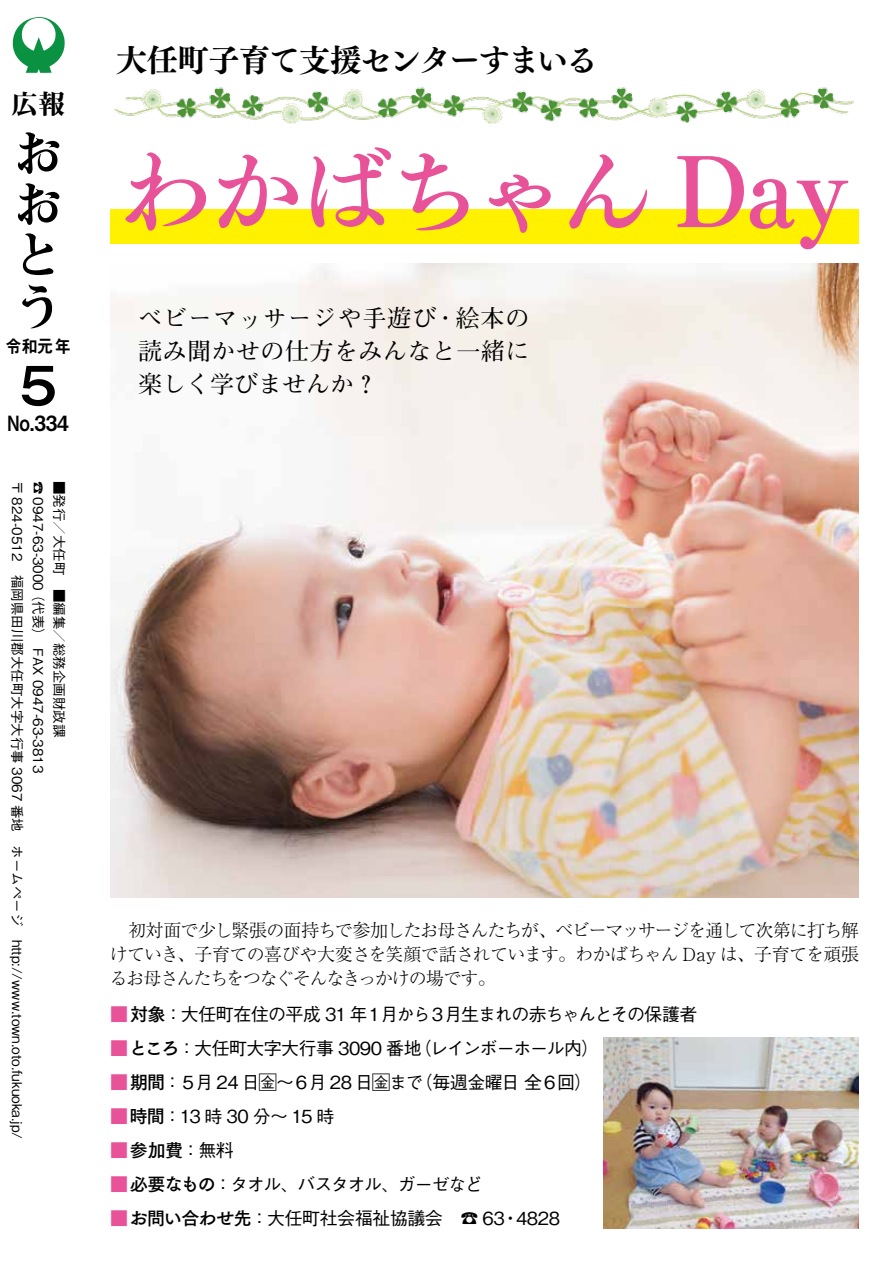
<style>
.page{position:relative;width:893px;height:1263px;background:#fff}
.page>*{position:absolute;margin:0;border:0;box-sizing:border-box;transform-origin:0 0}
.t1{font:94.5px "Tsuku Min Pro B";letter-spacing:-.055em;color:#e85298}
.t2{font:54px "Midashi Go Pro MB31";color:#000}
.t3{font:51px/51px "Midashi Min Pro MA31";color:#000;text-align:justify}
.t4{font:31.5px "Tsuku Min Pro E";letter-spacing:-.045em;color:#000}
.t5{font:27px "Midashi Min Pro MA31";color:#000}
.t6{font:700 24px/33px "Futo Min A101 Pro";letter-spacing:.02em;color:#000;text-align:justify}
.t7{font:21px "Midashi Go Pro MB31";color:#000;scale:.8 1}
.t8{font:300 18px/24px "Ryumin Pro";letter-spacing:-.055em;color:#000;text-align:justify}
.t9{font:500 18px "Gothic BBB Pro";letter-spacing:-.05em;color:#000}
.t10{font:500 18px "Gothic BBB Pro";letter-spacing:-.07em;color:#000}
.t11{font:500 18px/34px "Gothic BBB Pro";letter-spacing:-.03em;color:#000}
.t12{font:500 18px "Gothic BBB Pro";letter-spacing:-.085em;color:#000}
.t13{font:500 18px "Gothic BBB Pro";letter-spacing:-.025em;color:#000}
.t14{font:18px "Tsuku Go Pro B";color:#000}
.t15{font:18px "Midashi Go Pro MB31";color:#000;scale:.9 1}
.t16{font:500 13.5px/21px "Gothic BBB Pro";color:#000}
.s1{font-family:"Tsuku Go Pro B";font-weight:400;color:#e85298}
.s2{font-family:"Tsuku Go Pro B";font-weight:400}
.s3{color:#e85298}
.s4{font-family:"Gothic BBB Pro";font-weight:500}
</style>
<div class="page">
<svg style="left:12px;top:17px;width:53px;height:56px"></svg>
<img style="left:111px;top:264px;width:748px;height:633px">
<img style="left:114px;top:87px;width:740px;height:36px">
<div style="left:111px;top:209px;width:748px;height:34px;background:#fff100"></div>
<img style="left:604px;top:1037px;width:255px;height:192px">
<h3 class="t5" style="left:11px;top:84px;width:55px">広報</h3>
<h3 class="t3" style="left:13px;top:123px;width:48px">おおとう</h3>
<h3 class="t15" style="left:6px;top:332px;width:74px">令和元年</h3>
<h2 class="t2" style="left:11px;top:342px;width:55px">５</h2>
<h3 class="t7" style="left:7px;top:406px;width:78px">No.334</h3>
<p class="t16" style="left:50px;top:480px;width:660px;rotate:90deg">☎ 0947-63-3000<br>〒 824-0512　福岡県田川郡大任町大字大行事 3067 番地　ホームページ　http://www.town.oto.fukuoka j p. /</p>
<p class="t16" style="left:71px;top:588px;width:187px;text-indent:-107px;rotate:90deg">■発行／大任町　■編集／総務企画財政課<br>（代表）　FAX 0947-63-3813</p>
<h3 class="t4" style="left:116px;top:35px;width:483px">大任町子育て支援センターすまいる</h3>
<h1 class="t1" style="left:119px;top:118px;width:732px">わかばちゃん Day</h1>
<h3 class="t6" style="left:138px;top:299px;width:393px">ベビーマッサージや手遊び・絵本の読み聞かせの仕方をみんなと一緒に楽しく学びませんか?</h3>
<h3 class="t8" style="left:110px;top:916px;width:751px">　初対面で少し緊張の面持ちで参加したお母さんたちが、ベビーマッサージを通して次第に打ち解けていき、子育ての喜びや大変さを笑顔で話されています。わかばちゃん Day は、子育てを頑張るお母さんたちをつなぐそんなきっかけの場です。</h3>
<h3 class="t9" style="left:110px;top:1000px;width:275px"><span class="s1">■</span><span class="s2">対象</span>：大任町在住の平成 31 年１</h3>
<h3 class="t12" style="left:381px;top:1000px;width:318px">月から３月生まれの赤ちゃんとその保護者</h3>
<h3 class="t10" style="left:414px;top:1034px;width:187px">（レインボーホール内(</h3>
<h3 class="t11" style="left:415px;top:1029px;width:179px;text-indent:-305px"><span class="s1">■</span><span class="s2">ところ</span>：大任町大字大行事 3090 番地<br>（毎週金曜日全６回(</h3>
<h3 class="t9" style="left:110px;top:1068px;width:315px"><span class="s1">■</span><span class="s2">期間</span>：５月 24 日金～６月 28 日金まで</h3>
<h3 class="t9" style="left:110px;top:1102px;width:226px"><span class="s1">■</span><span class="s2">時間</span>：13 時 30 分～ 15 時</h3>
<h3 class="t14" style="left:110px;top:1135px;width:125px"><span class="s3">■</span>参加費<span class="s4">：無料</span></h3>
<h3 class="t10" style="left:110px;top:1170px;width:374px"><span class="s1">■</span><span class="s2">必要なもの</span>：タオル、バスタオル、ガーゼなど</h3>
<h3 class="t13" style="left:110px;top:1204px;width:334px"><span class="s1">■</span><span class="s2">お問い合わせ先</span>：大任町社会福祉協議会</h3>
<h3 class="t9" style="left:460px;top:1204px;width:46px">☎63</h3>
<h3 class="t9" style="left:516px;top:1204px;width:46px">4828</h3>
<h3 class="t9" style="left:501px;top:1204px;width:19px">・</h3>
</div>
